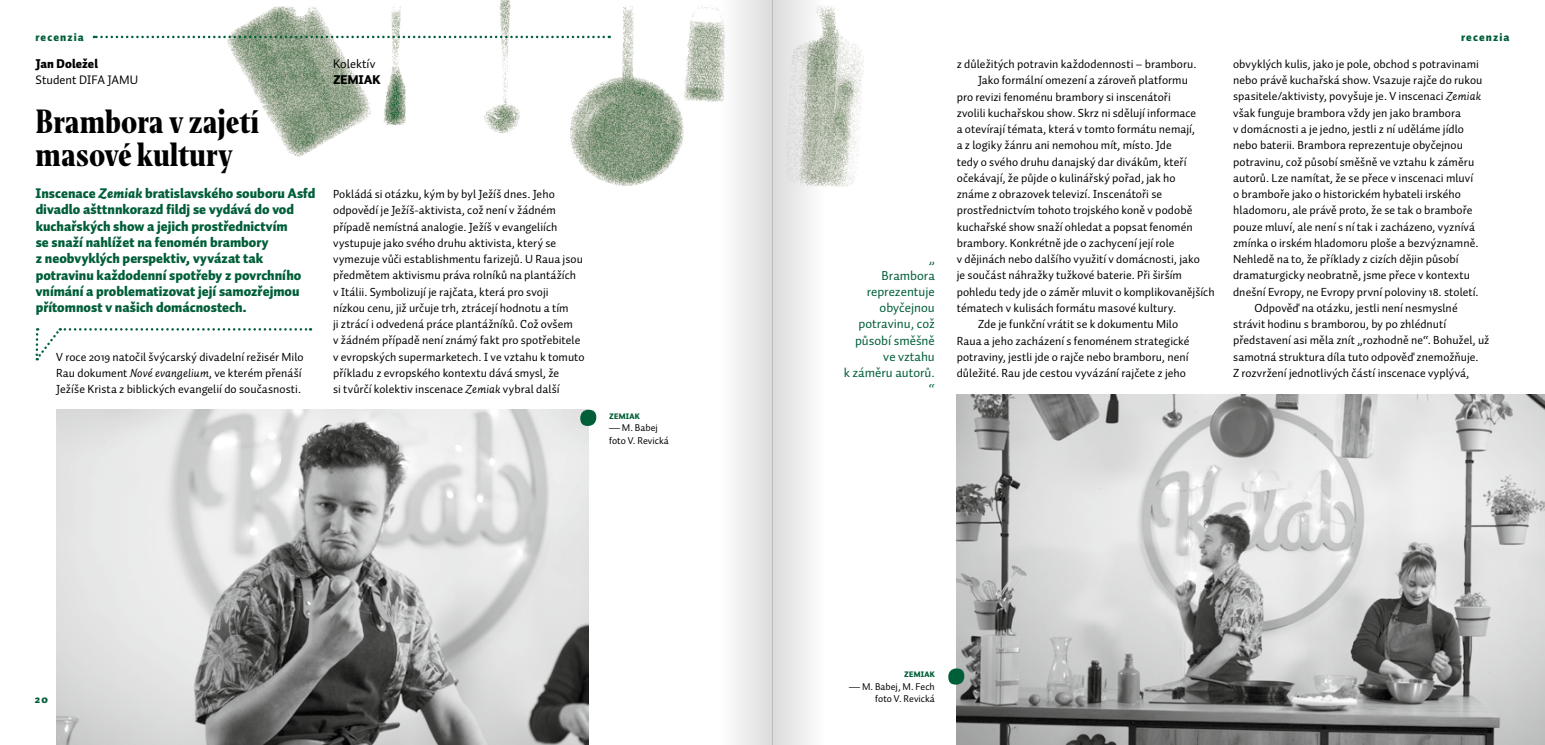
<style>
.page{position:relative;width:1545px;height:745px;background:#fff}
.page>*{position:absolute;margin:0;border:0;box-sizing:border-box;transform-origin:0 0}
.t1{font:800 31.25px/32.5px "Editor Condensed";color:#000}
.t2{font:900 13.75px/16.2px "Auto Pro";color:#005e38}
.t3{font:13.12px/16.2px "Auto Pro";color:#005e38;text-align:right}
.t4{font:12.5px "Auto Pro";color:#000}
.t5{font:900 12.5px "Auto Pro";letter-spacing:.005em;color:#000}
.t6{font:11.88px/16.2px "Auto Pro";letter-spacing:.005em;color:#000}
.t7{font:900 11.25px "Auto Pro";letter-spacing:.1em;color:#005e38}
.t8{font:10px/12.5px "Auto Pro";color:#000;text-align:right}
.t9{font:900 7.88px "Auto Pro";letter-spacing:.035em;color:#005e38}
.s1{font-family:"Auto Pro Black Italic 2";font-weight:400}
.s2{font-family:"Auto Pro Regular Italic 2"}
</style>
<div class="page">
<img style="left:214px;top:0;width:650px;height:187px">
<svg style="left:36px;top:328px;width:275px;height:32px"></svg>
<img style="left:56px;top:409px;width:532px;height:335px">
<img style="left:957px;top:394px;width:588px;height:350px">
<div style="left:948px;top:668px;width:16px;height:16px;background:#005e38;border-radius:50%"></div>
<div style="left:580px;top:409px;width:16px;height:16px;background:#005e38;border-radius:50%"></div>
<svg style="left:94px;top:36px;width:516px;height:2px"></svg>
<div style="left:719px;top:0;width:53px;height:744px;background:linear-gradient(to right,#fefefe,#dcdcdc)"></div>
<svg style="left:772px;top:0;width:54px;height:744px;fill:#e8e8e8"></svg>
<p class="t7" style="left:35px;top:29px;width:50px">recenzia</p>
<p class="t7" style="left:1461px;top:29px;width:50px">recenzia</p>
<p class="t5" style="left:36px;top:55px;width:64px">Jan Doležel</p>
<p class="t4" style="left:36px;top:71px;width:104px">Student DIFA JAMU</p>
<h1 class="t1" style="left:36px;top:105px;width:225px">Brambora v zajetí masové kultury</h1>
<p class="t2" style="left:36px;top:185px;width:281px">Inscenace <span class="s1">Zemiak</span> bratislavského souboru Asfd divadlo ašttnnkorazd fildj se vydává do vod kuchařských show a jejich prostřednictvím<br>se snaží nahlížet na fenomén brambory<br>z neobvyklých perspektiv, vyvázat tak potravinu každodenní spotřeby z povrchního vnímání a problematizovat její samozřejmou přítomnost v našich domácnostech.</p>
<p class="t6" style="left:56px;top:348px;width:249px">V roce 2019 natočil švýcarský divadelní režisér Milo<br>Rau dokument <span class="s2">Nové evangelium</span>, ve kterém přenáší<br>Ježíše Krista z biblických evangelií do současnosti.</p>
<p class="t4" style="left:333px;top:55px;width:44px">Kolektív</p>
<p class="t5" style="left:333px;top:71px;width:49px">ZEMIAK</p>
<p class="t6" style="left:333px;top:185px;width:253px">Pokládá si otázku, kým by byl Ježíš dnes. Jeho odpovědí je Ježíš-aktivista, což není v žádném případě nemístná analogie. Ježíš v evangeliích vystupuje jako svého druhu aktivista, který se vymezuje vůči establishmentu farizejů. U Raua jsou předmětem aktivismu práva rolníků na plantážích<br>v Itálii. Symbolizují je rajčata, která pro svoji<br>nízkou cenu, již určuje trh, ztrácejí hodnotu a tím<br>ji ztrácí i odvedená práce plantážníků. Což ovšem<br>v žádném případě není známý fakt pro spotřebitele v evropských supermarketech. I ve vztahu k tomuto příkladu z evropského kontextu dává smysl, že<br>si tvůrčí kolektiv inscenace <span class="s2">Zemiak</span> vybral další</p>
<p class="t9" style="left:609px;top:410px;width:32px">ZEMIAK</p>
<p class="t8" style="left:609px;top:421px;width:61px;text-align:left">— M. Babej foto V. Revická</p>
<p class="t7" style="left:35px;top:690px;width:14px">20</p>
<p class="t3" style="left:844px;top:250px;width:93px">„<br>Brambora reprezentuje obyčejnou potravinu, což působí směšně ve vztahu<br>k záměru autorů. “</p>
<p class="t6" style="left:957px;top:56px;width:241px">z důležitých potravin každodennosti – bramboru.</p>
<p class="t6" style="left:978px;top:72px;width:211px">Jako formální omezení a zároveň platformu</p>
<p class="t6" style="left:957px;top:88px;width:216px">pro revizi fenoménu brambory si inscenátoři</p>
<p class="t6" style="left:957px;top:104px;width:241px">zvolili kuchařskou show. Skrz ni sdělují informace</p>
<p class="t6" style="left:957px;top:121px;width:240px">a otevírají témata, která v tomto formátu nemají,</p>
<p class="t6" style="left:957px;top:137px;width:216px">a z logiky žánru ani nemohou mít, místo. Jde</p>
<p class="t6" style="left:957px;top:153px;width:231px">tedy o svého druhu danajský dar divákům, kteří</p>
<p class="t6" style="left:957px;top:169px;width:220px">očekávají, že půjde o kulinářský pořad, jak ho</p>
<p class="t6" style="left:957px;top:185px;width:207px">známe z obrazovek televizí. Inscenátoři se</p>
<p class="t6" style="left:957px;top:202px;width:237px">prostřednictvím tohoto trojského koně v podobě</p>
<p class="t6" style="left:957px;top:218px;width:237px">kuchařské show snaží ohledat a popsat fenomén</p>
<p class="t6" style="left:957px;top:234px;width:219px">brambory. Konkrétně jde o zachycení její role</p>
<p class="t6" style="left:957px;top:250px;width:245px">v dějinách nebo dalšího využití v domácnosti, jako</p>
<p class="t6" style="left:957px;top:267px;width:227px">je součást náhražky tužkové baterie. Při širším</p>
<p class="t6" style="left:957px;top:283px;width:259px">pohledu tedy jde o záměr mluvit o komplikovanějších</p>
<p class="t6" style="left:957px;top:299px;width:221px">tématech v kulisách formátu masové kultury.</p>
<p class="t6" style="left:978px;top:315px;width:202px">Zde je funkční vrátit se k dokumentu Milo</p>
<p class="t6" style="left:957px;top:332px;width:234px">Raua a jeho zacházení s fenoménem strategické</p>
<p class="t6" style="left:957px;top:348px;width:233px">potraviny, jestli jde o rajče nebo bramboru, není</p>
<p class="t6" style="left:957px;top:364px;width:231px">důležité. Rau jde cestou vyvázání rajčete z jeho</p>
<p class="t6" style="left:1233px;top:55px;width:247px">obvyklých kulis, jako je pole, obchod s potravinami</p>
<p class="t6" style="left:1233px;top:72px;width:251px">nebo právě kuchařská show. Vsazuje rajče do rukou</p>
<p class="t6" style="left:1233px;top:88px;width:249px">spasitele/aktivisty, povyšuje je. V inscenaci <span class="s2">Zemiak</span></p>
<p class="t6" style="left:1233px;top:104px;width:229px">však funguje brambora vždy jen jako brambora</p>
<p class="t6" style="left:1233px;top:120px;width:232px">v domácnosti a je jedno, jestli z ní uděláme jídlo</p>
<p class="t6" style="left:1233px;top:137px;width:231px">nebo baterii. Brambora reprezentuje obyčejnou</p>
<p class="t6" style="left:1233px;top:153px;width:243px">potravinu, což působí směšně ve vztahu k záměru</p>
<p class="t6" style="left:1233px;top:169px;width:242px">autorů. Lze namítat, že se přece v inscenaci mluví</p>
<p class="t6" style="left:1233px;top:185px;width:229px">o bramboře jako o historickém hybateli irského</p>
<p class="t6" style="left:1233px;top:202px;width:241px">hladomoru, ale právě proto, že se tak o bramboře</p>
<p class="t6" style="left:1233px;top:218px;width:243px">pouze mluví, ale není s ní tak i zacházeno, vyznívá</p>
<p class="t6" style="left:1233px;top:234px;width:247px">zmínka o irském hladomoru ploše a bezvýznamně.</p>
<p class="t6" style="left:1233px;top:250px;width:227px">Nehledě na to, že příklady z cizích dějin působí</p>
<p class="t6" style="left:1233px;top:267px;width:238px">dramaturgicky neobratně, jsme přece v kontextu</p>
<p class="t6" style="left:1233px;top:283px;width:247px">dnešní Evropy, ne Evropy první poloviny 18. století.</p>
<p class="t6" style="left:1254px;top:299px;width:205px">Odpověď na otázku, jestli není nesmyslné</p>
<p class="t6" style="left:1233px;top:315px;width:215px">strávit hodinu s bramborou, by po zhlédnutí</p>
<p class="t6" style="left:1233px;top:332px;width:258px">představení asi měla znít „rozhodně ne“. Bohužel, už</p>
<p class="t6" style="left:1233px;top:348px;width:247px">samotná struktura díla tuto odpověď znemožňuje.</p>
<p class="t6" style="left:1233px;top:364px;width:238px">Z rozvržení jednotlivých částí inscenace vyplývá,</p>
<p class="t9" style="left:904px;top:668px;width:32px">ZEMIAK</p>
<p class="t8" style="left:849px;top:679px;width:87px">— M. Babej, M. Fech foto V. Revická</p>
</div>
